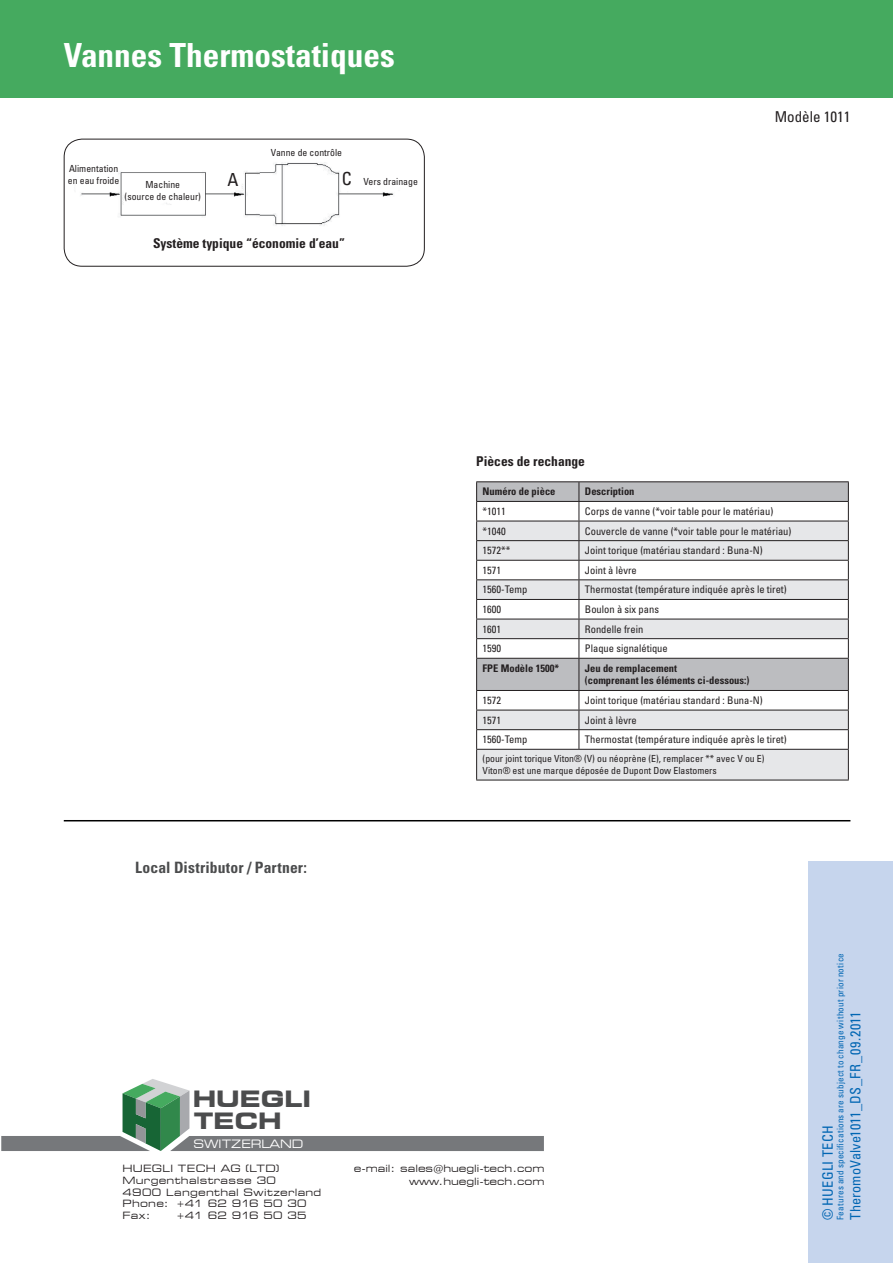
<style>
.page{position:relative;width:893px;height:1263px;background:#fff}
.page>*{position:absolute;margin:0;border:0;box-sizing:border-box;transform-origin:0 0}
.t1{font:700 condensed 33.15px "Univers LT Std";color:#fff}
.t2{font:700 expanded 22.35px/21.6px "Square 721 BT";color:#4b4c4d}
.t3{font:condensed 18px "Univers LT Std";color:#231f20}
.t4{font:700 condensed 15.6px "Univers LT Std";letter-spacing:.005em;color:#4b4c4d}
.t5{font:condensed 15px "Univers LT Std";color:#231f20}
.t6{font:condensed 14.25px "Univers LT Std";letter-spacing:.02em;color:#0166b3}
.t7{font:700 condensed 13.5px "Univers LT Std";color:#231f20}
.t8{font:expanded 11.55px "Square 721 BT";color:#fff;scale:.96 1}
.t9{font:condensed 10.5px "Univers LT Std";color:#231f20}
.t10{font:700 condensed 10.5px/12.6px "Univers LT Std";color:#231f20}
.t11{font:expanded 9.9px/12px "Square 721 BT";letter-spacing:.025em;color:#231f20}
.t12{font:expanded 9.9px/13.6px "Square 721 BT";color:#231f20;text-align:right}
.t13{font:expanded 9.9px "Square 721 BT";letter-spacing:-.005em;color:#231f20}
.t14{font:condensed 9.75px/11.7px "Univers LT Std";color:#231f20}
.t15{font:condensed 9px "Univers LT Std";letter-spacing:.03em;color:#0166b3}
</style>
<div class="page">
<div style="left:808px;top:861px;width:85px;height:402px;background:#c6d5ed"></div>
<svg style="left:1px;top:1079px;width:543px;height:72px"></svg>
<hr style="left:64px;top:820px;width:786px;height:1px;background:#000">
<div style="left:0;top:0;width:893px;height:98px;background:#45aa5f"></div>
<div style="left:64px;top:139px;width:361px;height:128px;border:1px solid #231f20;border-radius:18px"></div>
<img style="left:80px;top:162px;width:314px;height:64px">
<svg style="left:477px;top:659px;width:371px;height:121px"></svg>
<hr style="left:476px;top:481px;width:103px;height:1px;background:#231f20">
<hr style="left:579px;top:481px;width:270px;height:1px;background:#231f20">
<svg style="left:476px;top:482px;width:373px;height:176px"></svg>
<hr style="left:476px;top:658px;width:103px;height:1px;background:#231f20">
<hr style="left:476px;top:659px;width:1px;height:31px;background:#231f20">
<hr style="left:579px;top:658px;width:270px;height:1px;background:#231f20">
<hr style="left:579px;top:659px;width:1px;height:31px;background:#231f20">
<hr style="left:848px;top:659px;width:1px;height:31px;background:#231f20">
<hr style="left:476px;top:690px;width:103px;height:1px;background:#231f20">
<hr style="left:579px;top:690px;width:270px;height:1px;background:#231f20">
<hr style="left:476px;top:710px;width:103px;height:1px;background:#231f20">
<hr style="left:579px;top:710px;width:270px;height:1px;background:#231f20">
<hr style="left:476px;top:729px;width:103px;height:1px;background:#231f20">
<svg style="left:476px;top:691px;width:1px;height:58px"></svg>
<hr style="left:579px;top:729px;width:270px;height:1px;background:#231f20">
<svg style="left:579px;top:691px;width:1px;height:58px"></svg>
<svg style="left:848px;top:691px;width:1px;height:58px"></svg>
<hr style="left:476px;top:749px;width:103px;height:1px;background:#231f20">
<hr style="left:476px;top:750px;width:1px;height:30px;background:#231f20">
<hr style="left:579px;top:749px;width:270px;height:1px;background:#231f20">
<hr style="left:848px;top:750px;width:1px;height:30px;background:#231f20">
<hr style="left:476px;top:780px;width:103px;height:1px;background:#231f20">
<hr style="left:579px;top:780px;width:270px;height:1px;background:#231f20">
<h1 class="t1" style="left:64px;top:34px;width:332px">Vannes Thermostatiques</h1>
<p class="t14" style="left:271px;top:146px;width:73px">Vanne de contrôle</p>
<p class="t14" style="left:68px;top:162px;width:53px">Alimentation en eau froide</p>
<h3 class="t3" style="left:228px;top:168px;width:12px">A</h3>
<h3 class="t3" style="left:342px;top:167px;width:12px">C</h3>
<p class="t14" style="left:145px;top:179px;width:36px">Machine</p>
<p class="t14" style="left:364px;top:176px;width:56px">Vers drainage</p>
<p class="t14" style="left:125px;top:191px;width:78px">(source de chaleur)</p>
<p class="t7" style="left:153px;top:235px;width:193px">Système typique “économie d’eau”</p>
<h3 class="t5" style="left:775px;top:107px;width:77px">Modèle 1011</h3>
<h3 class="t4" style="left:135px;top:857px;width:173px">Local Distributor / Partner:</h3>
<p class="t7" style="left:476px;top:452px;width:110px">Pièces de rechange</p>
<p class="t10" style="left:483px;top:485px;width:74px">Numéro de pièce</p>
<p class="t10" style="left:585px;top:485px;width:51px">Description</p>
<p class="t9" style="left:483px;top:505px;width:25px">*1011</p>
<p class="t9" style="left:585px;top:505px;width:190px">Corps de vanne (*voir table pour le matériau)</p>
<p class="t9" style="left:483px;top:524px;width:25px">*1040</p>
<p class="t9" style="left:585px;top:524px;width:208px">Couvercle de vanne (*voir table pour le matériau)</p>
<p class="t9" style="left:483px;top:544px;width:29px">1572**</p>
<p class="t9" style="left:585px;top:544px;width:179px">Joint torique (matériau standard : Buna-N)</p>
<p class="t9" style="left:483px;top:563px;width:20px">1571</p>
<p class="t9" style="left:585px;top:563px;width:53px">Joint à lèvre</p>
<p class="t9" style="left:483px;top:583px;width:46px">1560-Temp</p>
<p class="t9" style="left:585px;top:583px;width:203px">Thermostat (température indiquée après le tiret)</p>
<p class="t9" style="left:483px;top:603px;width:20px">1600</p>
<p class="t9" style="left:585px;top:603px;width:76px">Boulon à six pans</p>
<p class="t9" style="left:483px;top:622px;width:20px">1601</p>
<p class="t9" style="left:585px;top:622px;width:60px">Rondelle frein</p>
<p class="t9" style="left:483px;top:642px;width:20px">1590</p>
<p class="t9" style="left:585px;top:642px;width:84px">Plaque signalétique</p>
<p class="t10" style="left:483px;top:662px;width:78px">FPE Modèle 1500*</p>
<p class="t10" style="left:585px;top:662px;width:166px">Jeu de remplacement<br>(comprenant les éléments ci-dessous:)</p>
<p class="t9" style="left:483px;top:694px;width:20px">1572</p>
<p class="t9" style="left:585px;top:694px;width:179px">Joint torique (matériau standard : Buna-N)</p>
<p class="t9" style="left:483px;top:713px;width:20px">1571</p>
<p class="t9" style="left:585px;top:713px;width:53px">Joint à lèvre</p>
<p class="t9" style="left:483px;top:733px;width:46px">1560-Temp</p>
<p class="t9" style="left:585px;top:733px;width:203px">Thermostat (température indiquée après le tiret)</p>
<p class="t14" style="left:483px;top:753px;width:283px">(pour joint torique Viton® (V) ou néoprène (E), remplacer ** avec V ou E)<br>Viton® est une marque déposée de Dupont Dow Elastomers</p>
<h2 class="t2" style="left:193px;top:1088px;width:120px">HUEGLI<br>TECH</h2>
<p class="t8" style="left:194px;top:1136px;width:116px">SWITZERLAND</p>
<p class="t11" style="left:122px;top:1162px;width:200px">HUEGLI TECH AG (LTD)<br>Murgenthalstrasse 30<br>4900 Langenthal Switzerland<br>Phone: +41 62 916 50 30<br>Fax:</p>
<p class="t13" style="left:176px;top:1210px;width:132px">+41 62 916 50 35</p>
<p class="t12" style="left:354px;top:1161px;width:192px">e-mail: sales@huegli-tech.com www.huegli-tech.com</p>
<p class="t15" style="left:835px;top:1220px;width:268px;rotate:-90deg">Features and specifications are subject to change without prior notice</p>
<h3 class="t6" style="left:846px;top:1220px;width:210px;rotate:-90deg">TheromoValve1011_DS_FR_09.2011</h3>
<h3 class="t6" style="left:819px;top:1220px;width:96px;rotate:-90deg">© HUEGLI TECH</h3>
</div>
